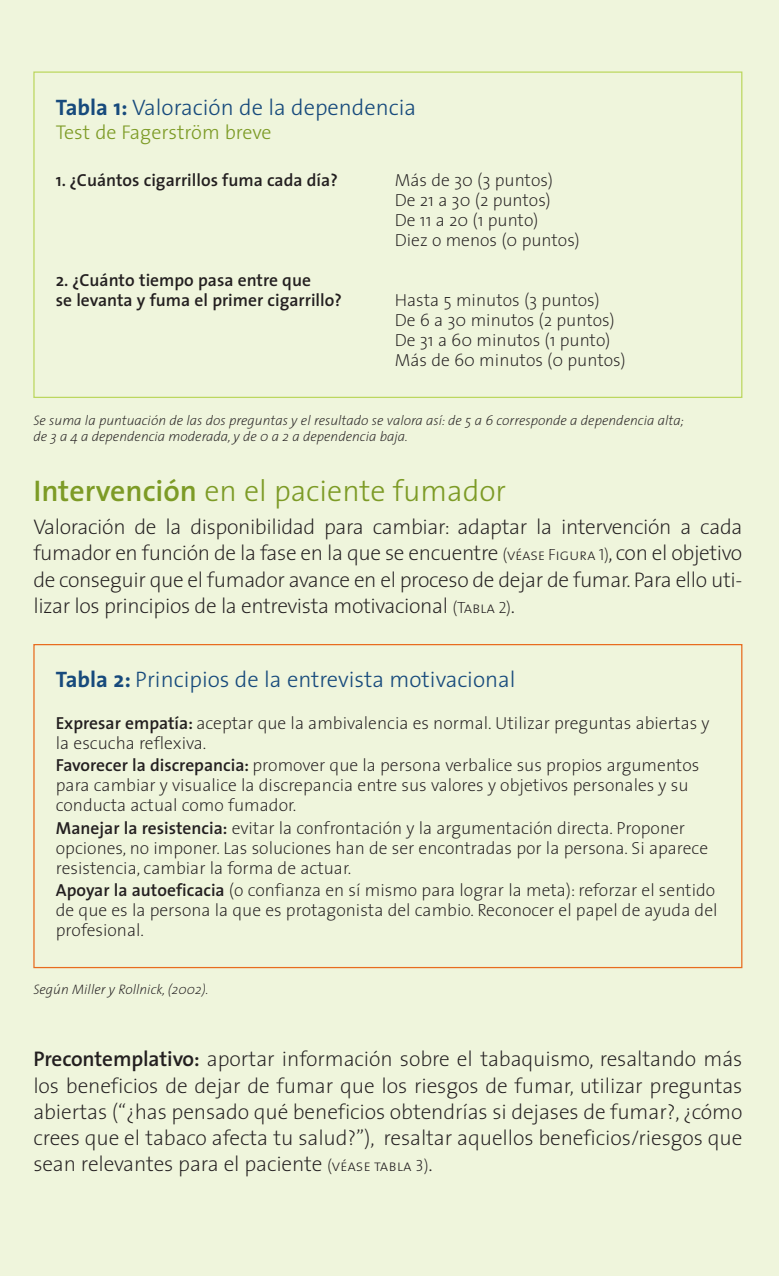
<style>
.page{position:relative;width:780px;height:1276px;background:#fff}
.page>*{position:absolute;margin:0;border:0;box-sizing:border-box;transform-origin:0 0}
.t1{font:30px "The Sans Light Plain+UOXKMN";color:#7d9b26}
.t2{font:22.5px "The Sans Light Plain+UOXKMN";color:#174a7c}
.t3{font:21.25px/26.2px "The Sans Extra Light Plain+HMAMMH";letter-spacing:-.02em;color:#231f20;text-align:justify}
.t4{font:20px "The Sans Light Plain+UOXKMN";color:#7d9b26}
.t5{font:17.5px/20px "The Sans Extra Light Plain+HMAMMH";color:#231f20}
.t6{font:17.5px/20px "The Sans Semi Bold Plain+EHIFVL";color:#231f20}
.t7{font:13.75px/16.5px "The Sans Extra Light Italic+WFRUSF";color:#231f20}
.s1{font-family:"The Sans Bold Plain+SZZXPL"}
.s2{font-family:"The Sans Semi Bold Plain+EHIFVL"}
.s3{font-family:"The Sans Extra Light Caps+KNNJLC";font-size:16.25px}
.s4{font-family:"The Sans Extra Light Caps+KNNJLC"}
</style>
<div class="page">
<div style="left:0;top:1px;width:779px;height:1274px;background:#eff5dc"></div>
<p class="t2" style="left:56px;top:98px;width:362px"><span class="s1">Tabla 1:</span> Valoración de la dependencia</p>
<p class="t4" style="left:56px;top:125px;width:217px">Test de Fagerström breve</p>
<p class="t6" style="left:56px;top:172px;width:283px">1. ¿Cuántos cigarrillos fuma cada día?</p>
<p class="t5" style="left:395px;top:173px;width:186px">Más de 30 (3 puntos)<br>De 21 a 30 (2 puntos)<br>De 11 a 20 (1 punto)<br>Diez o menos (0 puntos)</p>
<p class="t6" style="left:56px;top:272px;width:287px">2. ¿Cuánto tiempo pasa entre que<br>se levanta y fuma el primer cigarrillo?</p>
<p class="t5" style="left:395px;top:293px;width:232px">Hasta 5 minutos (3 puntos)<br>De 6 a 30 minutos (2 puntos)<br>De 31 a 60 minutos (1 punto)<br>Más de 60 minutos (0 puntos)</p>
<p class="t7" style="left:33px;top:413px;width:652px">Se suma la puntuación de las dos preguntas y el resultado se valora así: de 5 a 6 corresponde a dependencia alta; de 3 a 4 a dependencia moderada, y de 0 a 2 a dependencia baja.</p>
<h1 class="t1" style="left:33px;top:479px;width:474px"><span class="s2">Intervención</span> en el paciente fumador</h1>
<p class="t3" style="left:33px;top:517px;width:710px">Valoración de la disponibilidad para cambiar: adaptar la intervención a cada fumador en función de la fase en la que se encuentre <span class="s3">(véase Figura 1)</span><span class="s4">,</span> con el objetivo de conseguir que el fumador avance en el proceso de dejar de fumar. Para ello uti&shy;lizar los principios de la entrevista motivacional <span class="s3">(Tabla 2)</span><span class="s4">.</span></p>
<p class="t2" style="left:56px;top:671px;width:461px"><span class="s1">Tabla 2:</span> Principios de la entrevista motivacional</p>
<p class="t5" style="left:56px;top:716px;width:655px"><span class="s2">Expresar empatía:</span> aceptar que la ambivalencia es normal. Utilizar preguntas abiertas y la escucha reflexiva.</p>
<p class="t5" style="left:56px;top:758px;width:645px"><span class="s2">Favorecer la discrepancia:</span> promover que la persona verbalice sus propios argumentos para cambiar y visualice la discrepancia entre sus valores y objetivos personales y su conducta actual como fumador.</p>
<p class="t5" style="left:56px;top:820px;width:653px"><span class="s2">Manejar la resistencia:</span> evitar la confrontación y la argumentación directa. Proponer opciones, no imponer. Las soluciones han de ser encontradas por la persona. Si aparece resistencia, cambiar la forma de actuar.</p>
<p class="t5" style="left:56px;top:882px;width:663px"><span class="s2">Apoyar la autoeficacia</span> (o confianza en sí mismo para lograr la meta): reforzar el sentido de que es la persona la que es protagonista del cambio. Reconocer el papel de ayuda del profesional.</p>
<p class="t7" style="left:33px;top:982px;width:176px">Según Miller y Rollnick, (2002).</p>
<p class="t3" style="left:33px;top:1049px;width:710px"><span class="s2">Precontemplativo:</span> aportar información sobre el tabaquismo, resaltando más los beneficios de dejar de fumar que los riesgos de fumar, utilizar preguntas abiertas (“¿has pensado qué beneficios obtendrías si dejases de fumar?, ¿cómo crees que el tabaco afecta tu salud?”), resaltar aquellos beneficios/riesgos que sean relevantes para el paciente <span class="s3">(véase tabla 3)</span>.</p>
</div>
